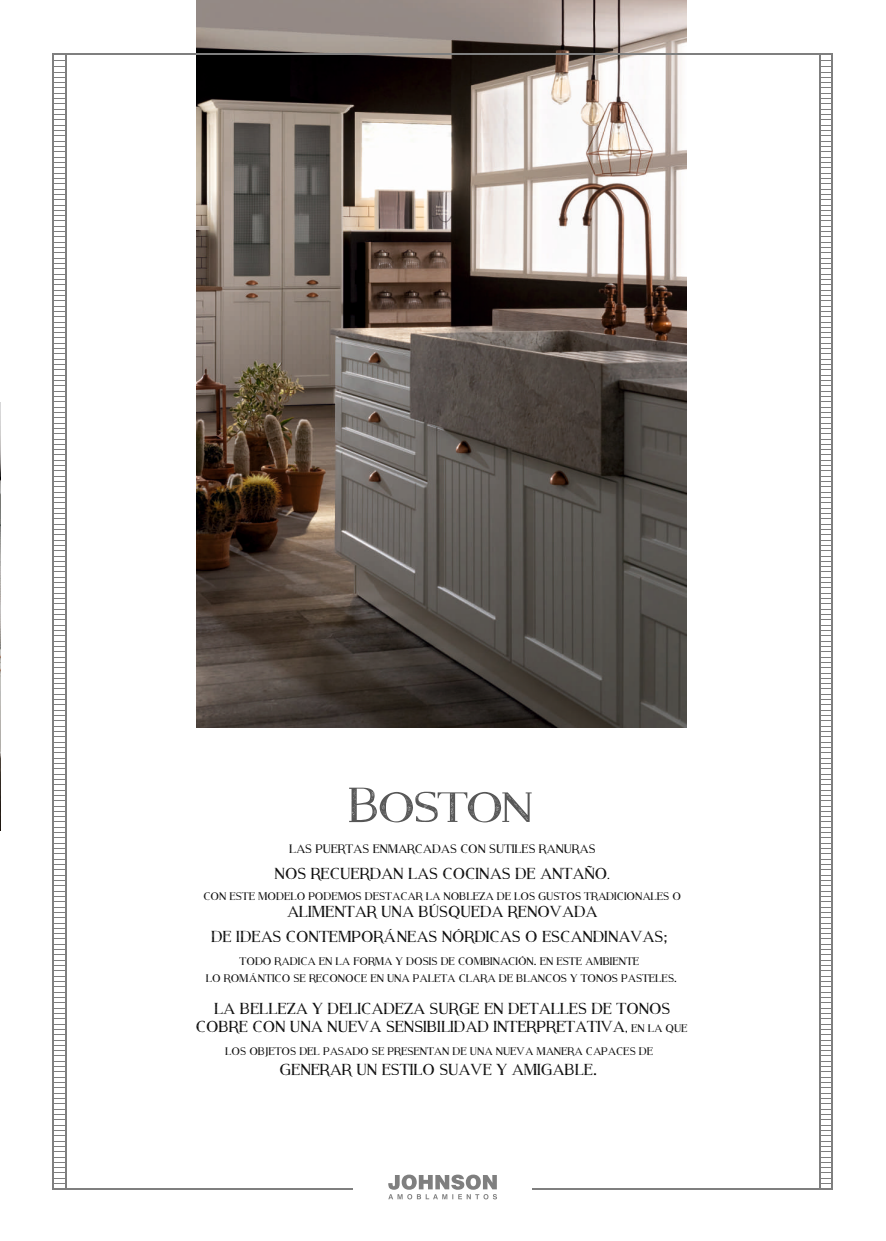
<style>
.page{position:relative;width:886px;height:1241px;background:#fff}
.page>*{position:absolute;margin:0;border:0;box-sizing:border-box;transform-origin:0 0}
.t1{font:50px "Modern Serif Eroded";letter-spacing:-.05em;color:#575757}
.t2{font:16.25px/24.8px "Modern Serif Eroded";color:#000;text-align:center}
.t3{font:12.5px "Modern Serif Eroded";color:#000}
.t4{font:11.25px/16.6px "Modern Serif Eroded";color:#000;text-align:center}
.s1{font-size:11.25px}
</style>
<div class="page">
<img style="left:0;top:402px;width:1px;height:428px">
<img style="left:197px;top:0;width:489px;height:727px">
<svg style="left:388px;top:1174px;width:109px;height:25px"></svg>
<hr style="left:53px;top:54px;width:780px;height:1px;background:#7f7f7f">
<hr style="left:53px;top:1187px;width:300px;height:1px;background:#7f7f7f">
<hr style="left:532px;top:1187px;width:301px;height:1px;background:#7f7f7f">
<hr style="left:53px;top:54px;width:1px;height:1134px;background:#7f7f7f">
<hr style="left:65px;top:54px;width:2px;height:1134px;background:#7f7f7f">
<svg style="left:54px;top:60px;width:11px;height:1119px"></svg>
<hr style="left:819px;top:54px;width:1px;height:1134px;background:#7f7f7f">
<hr style="left:832px;top:55px;width:1px;height:1133px;background:#7f7f7f">
<svg style="left:820px;top:60px;width:12px;height:1123px"></svg>
<h1 class="t1" style="left:348px;top:786px;width:187px">Boston</h1>
<p class="t3" style="left:289px;top:843px;width:308px">LAS PUERTAS ENMARCADAS CON SUTILES RANURAS</p>
<h2 class="t2" style="left:275px;top:862px;width:337px">NOS RECUERDAN LAS COCINAS DE ANTAÑO<span class="s1">.</span></h2>
<p class="t4" style="left:203px;top:888px;width:479px">CON ESTE MODELO PODEMOS DESTACAR LA NOBLEZA DE LOS GUSTOS TRADICIONALES O</p>
<h2 class="t2" style="left:211px;top:900px;width:458px">ALIMENTAR UNA BÚSQUEDA RENOVADA<br>DE IDEAS CONTEMPORÁNEAS NÓRDICAS O ESCANDINAVAS;</h2>
<p class="t4" style="left:206px;top:953px;width:472px">TODO RADICA EN LA FORMA Y DOSIS DE COMBINACIÓN. EN ESTE AMBIENTE<br>LO ROMÁNTICO SE RECONOCE EN UNA PALETA CLARA DE BLANCOS Y TONOS PASTELES.</p>
<h2 class="t2" style="left:196px;top:1000px;width:493px;line-height:18.4px">LA BELLEZA Y DELICADEZA SURGE EN DETALLES DE TONOS<br>COBRE CON UNA NUEVA SENSIBILIDAD INTERPRETATIVA<span class="s1">, EN LA QUE</span></h2>
<p class="t4" style="left:225px;top:1043px;width:429px">LOS OBJETOS DEL PASADO SE PRESENTAN DE UNA NUEVA MANERA CAPACES DE</p>
<h2 class="t2" style="left:280px;top:1058px;width:319px">GENERAR UN ESTILO SUAVE Y AMIGABLE.</h2>
</div>
